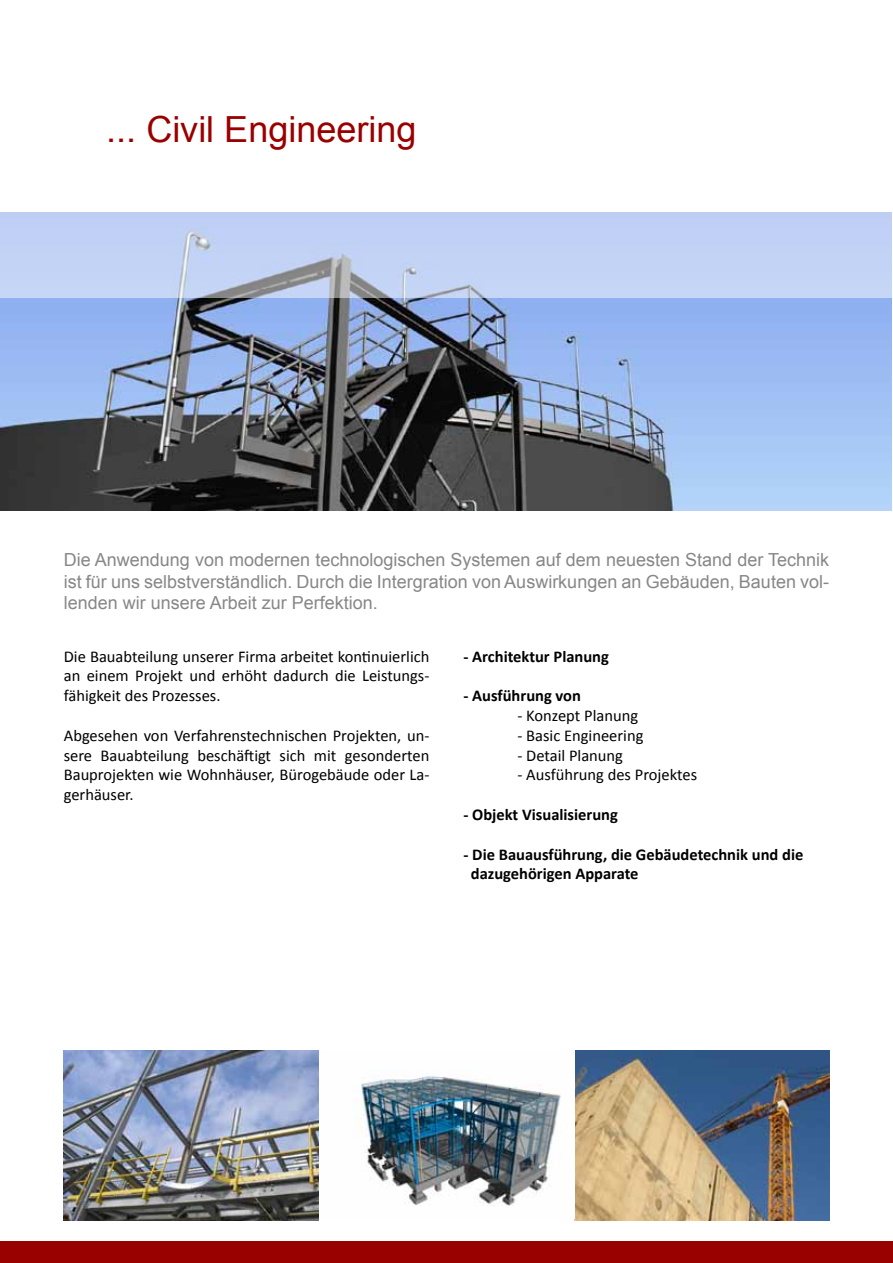
<style>
.page{position:relative;width:893px;height:1263px;background:#fff}
.page>*{position:absolute;margin:0;border:0;box-sizing:border-box;transform-origin:0 0}
.t1{font:36px "Arial";color:#990100}
.t2{font:18px/21.6px "Arial";color:#878787;text-align:justify}
.t3{font:16.5px/19.8px "Calibri";color:#000;text-align:justify}
.t4{font:700 16.5px/19.8px "Calibri";color:#000}
</style>
<div class="page">
<div style="left:0;top:1242px;width:893px;height:21px;background:#990100"></div>
<img style="left:64px;top:1050px;width:765px;height:170px">
<img style="left:0;top:298px;width:892px;height:212px">
<div style="left:0;top:213px;width:893px;height:85px;background:#c1d2f5"></div>
<h1 class="t1" style="left:106px;top:106px;width:312px">... Civil Engineering</h1>
<p class="t2" style="left:64px;top:549px;width:767px">Die Anwendung von modernen technologischen Systemen auf dem neuesten Stand der Technik ist für uns selbstverständlich. Durch die Intergration von Auswirkungen an Gebäuden, Bauten vol&shy;lenden wir unsere Arbeit zur Perfektion.</p>
<p class="t3" style="left:64px;top:646px;width:367px">Die Bauabteilung unserer Firma arbeitet kontinuierlich an einem Projekt und erhöht dadurch die Leistungs&shy;fähigkeit des Prozesses.</p>
<p class="t3" style="left:64px;top:725px;width:367px">Abgesehen von Verfahrenstechnischen Projekten, un&shy;sere Bauabteilung beschäftigt sich mit gesonderten Bauprojekten wie Wohnhäuser, Bürogebäude oder La&shy;gerhäuser.</p>
<p class="t4" style="left:463px;top:646px;width:147px">- Architektur Planung</p>
<p class="t4" style="left:463px;top:686px;width:119px">- Ausführung von</p>
<p class="t3" style="left:517px;top:706px;width:122px">- Konzept Planung</p>
<p class="t3" style="left:517px;top:725px;width:127px">- Basic Engineering</p>
<p class="t3" style="left:517px;top:745px;width:107px">- Detail Planung</p>
<p class="t3" style="left:517px;top:765px;width:181px">- Ausführung des Projektes</p>
<p class="t4" style="left:463px;top:804px;width:156px">- Objekt Visualisierung</p>
<p class="t4" style="left:471px;top:844px;width:334px;text-indent:-7px">- Die Bauausführung, die Gebäudetechnik und die dazugehörigen Apparate</p>
</div>
